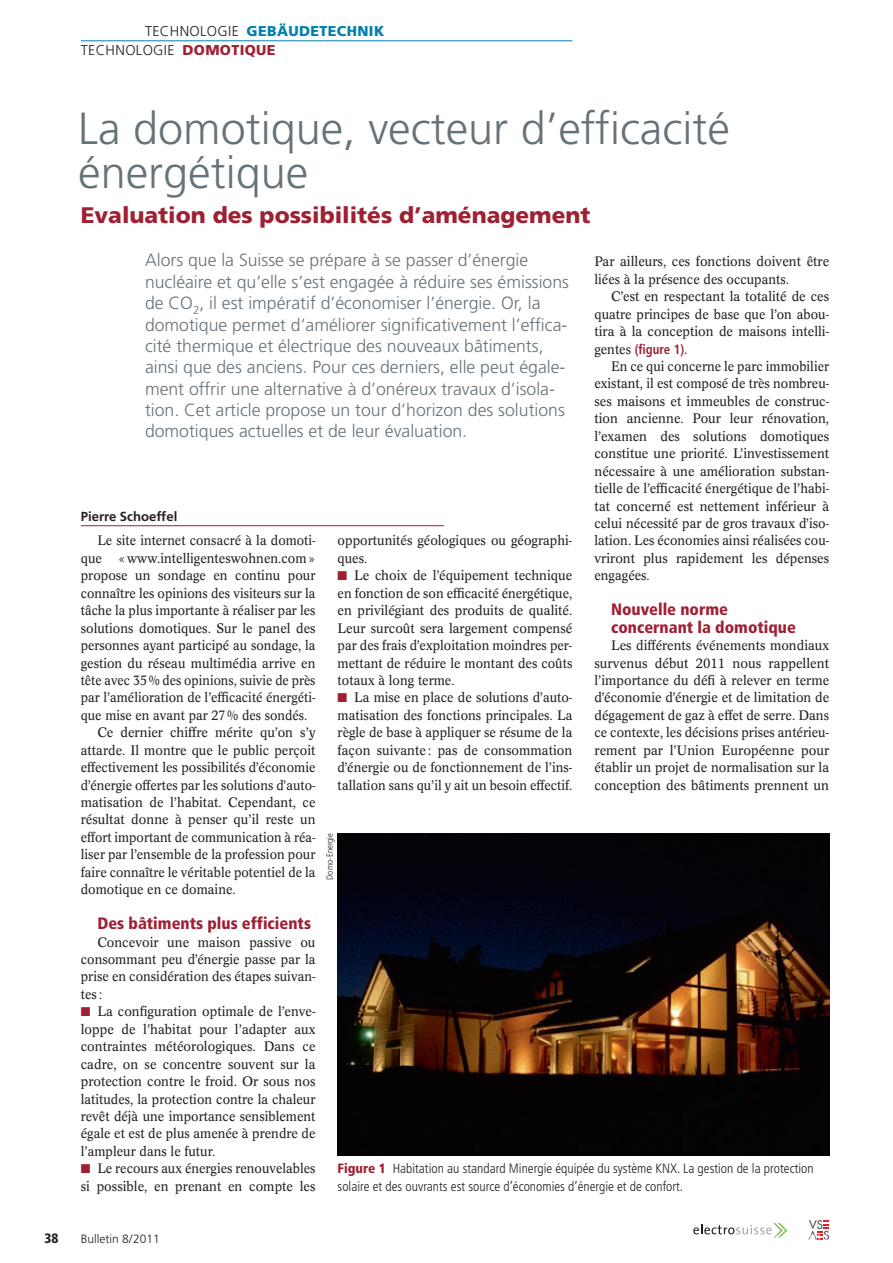
<style>
.page{position:relative;width:893px;height:1263px;background:#fff}
.page>*{position:absolute;margin:0;border:0;box-sizing:border-box;transform-origin:0 0}
.t1{font:300 45px/43.5px "Frutiger LT Std";color:#667279}
.t2{font:900 22.5px "Frutiger LT Std";color:#9f2033}
.t3{font:300 17.7px/21.5px "Frutiger LT Std";color:#667279}
.t4{font:900 condensed 16.5px/17.4px "Frutiger LT Std";color:#9f2033}
.t5{font:300 14.25px/19.2px "Frutiger LT Std";letter-spacing:.025em;color:#231f20}
.t6{font:13.5px/17.4px "Concorde BQ";color:#231f20;text-align:justify;scale:.96 1}
.t7{font:13.5px/17.4px "Concorde BQ";color:#231f20;text-align:justify;scale:.95 1}
.t8{font:13.5px "Concorde BQ";color:#231f20;scale:.94 1}
.t9{font:300 condensed 13.5px/17.4px "Frutiger LT Std";color:#231f20}
.t10{font:13.5px "Concorde BQ";color:#231f20;scale:.93 1}
.t11{font:700 condensed 13.5px "Frutiger LT Std";color:#9f2033;scale:.95 1}
.t12{font:900 condensed 13.5px "Frutiger LT Std";color:#231f20}
.t13{font:700 13.2px "Frutiger LT Std";color:#231f20}
.t14{font:300 12px "Frutiger LT Std";color:#231f20}
.t15{font:300 condensed 9px "Frutiger LT Std";color:#231f20}
.s1{font-weight:900;color:#007fb1}
.s2{font-weight:900;color:#9f2033}
.s3{font-family:"Concorde BQ";font-weight:400;font-stretch:normal;color:#231f20}
.s4{color:#9f2033}
</style>
<div class="page">
<hr style="left:81px;top:40px;width:491px;height:1px;background:#007fb1">
<svg style="left:693px;top:1223px;width:94px;height:15px"></svg>
<svg style="left:808px;top:1220px;width:21px;height:20px"></svg>
<img style="left:338px;top:833px;width:491px;height:323px">
<hr style="left:81px;top:525px;width:363px;height:1px;background:#9f2033">
<p class="t5" style="left:81px;top:22px;width:305px;text-indent:64px">Technologie <span class="s1">Gebäudetechnik<br></span>Technologie <span class="s2">DOMOTIQUE</span></p>
<h1 class="t1" style="left:78px;top:108px;width:653px">La domotique, vecteur d’efficacité énergétique</h1>
<h2 class="t2" style="left:81px;top:201px;width:511px">Evaluation des possibilités d’aménagement</h2>
<p class="t3" style="left:145px;top:250px;width:426px">Alors que la Suisse se prépare à se passer d’énergie nucléaire et qu’elle s’est engagée à réduire ses émissions de CO<sub>2</sub>, il est impératif d’économiser l’énergie. Or, la domotique permet d’améliorer significativement l’effica&shy;cité thermique et électrique des nouveaux bâtiments, ainsi que des anciens. Pour ces derniers, elle peut égale&shy;ment offrir une alternative à d’onéreux travaux d’isola&shy;tion. Cet article propose un tour d’horizon des solutions domotiques actuelles et de leur évaluation.</p>
<p class="t6" style="left:594px;top:253px;width:246px">Par ailleurs, ces fonctions doivent être liées à la présence des occupants.</p>
<p class="t6" style="left:594px;top:288px;width:246px;text-indent:17px">C’est en respectant la totalité de ces quatre principes de base que l’on abou&shy;tira à la conception de maisons intelli-</p>
<p class="t11" style="left:594px;top:341px;width:99px"><span class="s3">gentes</span> (figure 1)<span class="s3">.</span></p>
<p class="t7" style="left:594px;top:358px;width:249px;text-indent:17px">En ce qui concerne le parc immobilier existant, il est composé de très nombreu&shy;ses maisons et immeubles de construc&shy;tion ancienne. Pour leur rénovation, l’examen des solutions domotiques constitue une priorité. L’investissement nécessaire à une amélioration substan&shy;tielle de l’efficacité énergétique de l’habi&shy;tat concerné est nettement inférieur à celui nécessité par de gros travaux d’iso&shy;lation. Les économies ainsi réalisées cou&shy;vriront plus rapidement les dépenses engagées.</p>
<p class="t4" style="left:611px;top:601px;width:186px">Nouvelle norme concernant la domotique</p>
<p class="t6" style="left:594px;top:637px;width:246px;text-indent:17px">Les différents événements mondiaux survenus début 2011 nous rappellent l’importance du défi à relever en terme d’économie d’énergie et de limitation de dégagement de gaz à effet de serre. Dans ce contexte, les décisions prises antérieu&shy;rement par l’Union Européenne pour établir un projet de normalisation sur la conception des bâtiments prennent un</p>
<p class="t13" style="left:81px;top:509px;width:98px">Pierre Schoeffel</p>
<p class="t8" style="left:97px;top:533px;width:234px">Le site internet consacré à la domoti-</p>
<p class="t7" style="left:81px;top:550px;width:249px">que «www.intelligenteswohnen.com»</p>
<p class="t7" style="left:81px;top:567px;width:249px">propose un sondage en continu pour</p>
<p class="t8" style="left:81px;top:585px;width:251px">connaître les opinions des visiteurs sur la</p>
<p class="t8" style="left:81px;top:603px;width:251px">tâche la plus importante à réaliser par les</p>
<p class="t7" style="left:81px;top:619px;width:249px">solutions domotiques. Sur le panel des</p>
<p class="t8" style="left:81px;top:638px;width:251px">personnes ayant participé au sondage, la</p>
<p class="t7" style="left:81px;top:654px;width:249px">gestion du réseau multimédia arrive en</p>
<p class="t10" style="left:81px;top:672px;width:254px">tête avec 35% des opinions, suivie de près</p>
<p class="t8" style="left:81px;top:690px;width:251px">par l’amélioration de l’efficacité énergéti-</p>
<p class="t8" style="left:81px;top:707px;width:243px">que mise en avant par 27% des sondés.</p>
<p class="t6" style="left:97px;top:724px;width:229px">Ce dernier chiffre mérite qu’on s’y</p>
<p class="t6" style="left:81px;top:741px;width:246px">attarde. Il montre que le public perçoit</p>
<p class="t7" style="left:81px;top:759px;width:249px">effectivement les possibilités d’économie</p>
<p class="t8" style="left:81px;top:777px;width:251px">d’énergie offertes par les solutions d’auto-</p>
<p class="t6" style="left:81px;top:794px;width:246px">matisation de l’habitat. Cependant, ce</p>
<p class="t6" style="left:81px;top:811px;width:246px">résultat donne à penser qu’il reste un</p>
<p class="t8" style="left:81px;top:829px;width:251px">effort important de communication à réa-</p>
<p class="t7" style="left:81px;top:846px;width:249px">liser par l’ensemble de la profession pour</p>
<p class="t8" style="left:81px;top:864px;width:251px">faire connaître le véritable potentiel de la</p>
<p class="t7" style="left:81px;top:881px;width:165px">domotique en ce domaine.</p>
<p class="t4" style="left:97px;top:915px;width:215px">Des bâtiments plus efficients</p>
<p class="t6" style="left:81px;top:933px;width:246px;text-indent:17px">Concevoir une maison passive ou consommant peu d’énergie passe par la prise en considération des étapes suivan&shy;tes :</p>
<p class="t6" style="left:81px;top:1003px;width:246px"><span class="s4">■</span> La configuration optimale de l’enve&shy;loppe de l’habitat pour l’adapter aux contraintes météorologiques. Dans ce cadre, on se concentre souvent sur la protection contre le froid. Or sous nos latitudes, la protection contre la chaleur revêt déjà une importance sensiblement égale et est de plus amenée à prendre de l’ampleur dans le futur.</p>
<p class="t7" style="left:81px;top:1160px;width:249px"><span class="s4">■</span> Le recours aux énergies renouvelables si possible, en prenant en compte les</p>
<p class="t6" style="left:338px;top:532px;width:246px">opportunités géologiques ou géographi&shy;ques.</p>
<p class="t6" style="left:338px;top:567px;width:246px"><span class="s4">■</span> Le choix de l’équipement technique en fonction de son efficacité énergétique, en privilégiant des produits de qualité.<br>Leur surcoût sera largement compensé par des frais d’exploitation moindres per&shy;mettant de réduire le montant des coûts totaux à long terme.</p>
<p class="t7" style="left:338px;top:689px;width:249px"><span class="s4">■</span> La mise en place de solutions d’auto&shy;matisation des fonctions principales. La règle de base à appliquer se résume de la façon suivante : pas de consommation d’énergie ou de fonctionnement de l’ins&shy;tallation sans qu’il y ait un besoin effectif.</p>
<p class="t15" style="left:325px;top:880px;width:48px;rotate:-90deg">Domo-Energie</p>
<p class="t9" style="left:338px;top:1160px;width:478px"><span class="s2">Figure 1</span> Habitation au standard Minergie équipée du système KNX. La gestion de la protection solaire et des ouvrants est source d’économies d’énergie et de confort.</p>
<p class="t12" style="left:45px;top:1230px;width:16px">38</p>
<p class="t14" style="left:81px;top:1232px;width:81px">Bulletin 8/2011</p>
</div>
